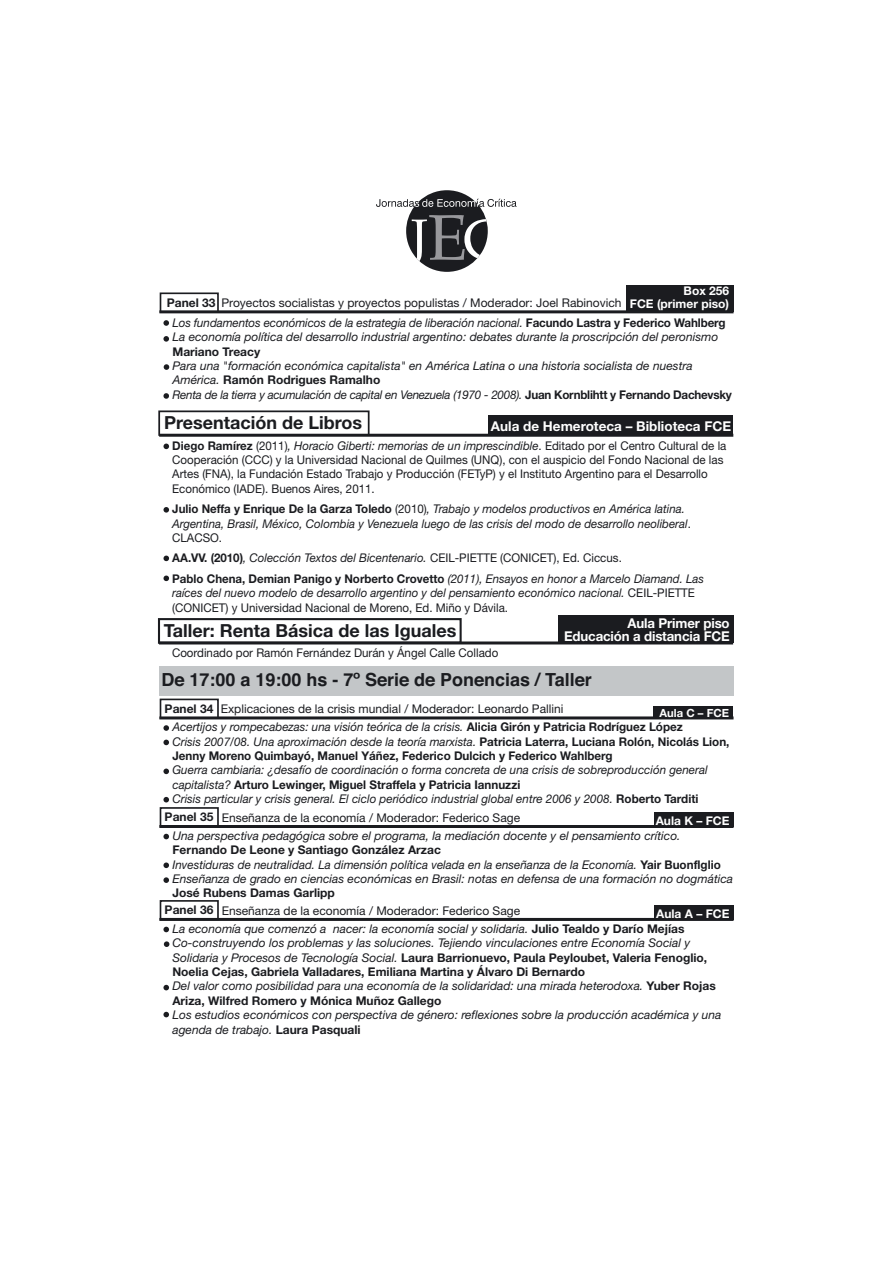
<style>
.page{position:relative;width:893px;height:1263px;background:#fff}
.page>*{position:absolute;margin:0;border:0;box-sizing:border-box;transform-origin:0 0}
.t1{font:700 18px "Helvetica Neue";color:#1b1c20}
.t2{font:700 18px "Helvetica";color:#1b1c20}
.t3{font:700 13.5px/13.5px "Helvetica Neue";letter-spacing:-.01em;color:#fff;text-align:right}
.t4{font:italic 12px/14.4px "Helvetica Neue";color:#1b1c20}
.t5{font:italic 12px/14.4px "Helvetica Neue";color:#1b1c20;scale:.96 1}
.t6{font:12px/14.4px "Helvetica Neue";color:#1b1c20;scale:.96 1}
.t7{font:700 12px/14.4px "Helvetica Neue";color:#1b1c20}
.t8{font:12px/11.7px "Helvetica Neue";color:#1b1c20;text-align:right}
.t9{font:700 12px "Helvetica Neue";color:#fff}
.t10{font:700 11.25px "Helvetica Neue";color:#fff}
.s1{font-weight:700;color:#fff}
.s2{font-weight:700;font-style:normal}
.s3{font-weight:700}
.s4{font-style:italic}
.s5{font-style:normal}
.s6{font-weight:400;font-style:italic}
</style>
<div class="page">
<svg style="left:376px;top:190px;width:140px;height:82px"></svg>
<svg style="left:164px;top:364px;width:5px;height:6px"></svg>
<div style="left:626px;top:285px;width:107px;height:27px;background:#1b1c20"></div>
<svg style="left:163px;top:320px;width:6px;height:6px"></svg>
<svg style="left:163px;top:393px;width:6px;height:6px"></svg>
<svg style="left:163px;top:336px;width:6px;height:6px"></svg>
<hr style="left:159px;top:310px;width:574px;height:3px;background:#1b1c20">
<div style="left:160px;top:292px;width:59px;height:21px;border:2px solid #1b1c20"></div>
<div style="left:653px;top:706px;width:80px;height:12px;background:#1b1c20"></div>
<svg style="left:163px;top:725px;width:6px;height:6px"></svg>
<svg style="left:163px;top:769px;width:6px;height:5px"></svg>
<svg style="left:163px;top:740px;width:6px;height:5px"></svg>
<svg style="left:163px;top:797px;width:6px;height:5px"></svg>
<hr style="left:159px;top:716px;width:574px;height:3px;background:#1b1c20">
<div style="left:160px;top:699px;width:59px;height:20px;border:2px solid #1b1c20"></div>
<div style="left:654px;top:812px;width:79px;height:14px;background:#1b1c20"></div>
<svg style="left:163px;top:834px;width:6px;height:5px"></svg>
<svg style="left:163px;top:877px;width:6px;height:6px"></svg>
<svg style="left:163px;top:863px;width:6px;height:5px"></svg>
<hr style="left:159px;top:825px;width:574px;height:3px;background:#1b1c20">
<div style="left:160px;top:807px;width:59px;height:20px;border:2px solid #1b1c20"></div>
<div style="left:654px;top:905px;width:79px;height:14px;background:#1b1c20"></div>
<svg style="left:163px;top:927px;width:6px;height:5px"></svg>
<svg style="left:163px;top:985px;width:6px;height:5px"></svg>
<svg style="left:163px;top:1012px;width:6px;height:5px"></svg>
<svg style="left:164px;top:941px;width:5px;height:6px"></svg>
<hr style="left:159px;top:918px;width:574px;height:3px;background:#1b1c20">
<div style="left:160px;top:900px;width:59px;height:20px;border:2px solid #1b1c20"></div>
<div style="left:158px;top:618px;width:304px;height:26px;border:2px solid #1b1c20"></div>
<div style="left:558px;top:615px;width:175px;height:28px;background:#1b1c20"></div>
<hr style="left:159px;top:641px;width:574px;height:3px;background:#1b1c20">
<div style="left:159px;top:666px;width:574px;height:30px;background:#c3c6c8"></div>
<div style="left:158px;top:410px;width:211px;height:26px;border:2px solid #1b1c20"></div>
<div style="left:488px;top:416px;width:245px;height:19px;background:#1b1c20"></div>
<svg style="left:163px;top:444px;width:6px;height:5px"></svg>
<svg style="left:163px;top:555px;width:6px;height:7px"></svg>
<svg style="left:163px;top:575px;width:6px;height:7px"></svg>
<svg style="left:163px;top:507px;width:6px;height:6px"></svg>
<hr style="left:159px;top:434px;width:574px;height:3px;background:#1b1c20">
<p class="t7" style="left:167px;top:296px;width:50px">Panel 33</p>
<p class="t8" style="left:221px;top:286px;width:509px"><span class="s1">Box 256<br></span>Proyectos socialistas y proyectos populistas / Moderador: Joel Rabinovich <span class="s1">FCE (primer piso)</span></p>
<p class="t4" style="left:172px;top:317px;width:554px">Los fundamentos económicos de la estrategia de liberación nacional. <span class="s2">Facundo Lastra y Federico Wahlberg<br></span>La economía política del desarrollo industrial argentino: debates durante la proscripción del peronismo</p>
<p class="t7" style="left:172px;top:345px;width:89px">Mariano Treacy</p>
<p class="t4" style="left:172px;top:360px;width:561px">Para una "formación económica capitalista" en América Latina o una historia socialista de nuestra<br>América. <span class="s2">Ramón Rodrigues Ramalho<br></span>Renta de la tierra y acumulación de capital en Venezuela (1970 - 2008). <span class="s2">Juan Kornblihtt y Fernando Dachevsky</span></p>
<h1 class="t1" style="left:164px;top:416px;width:200px">Presentación de Libros</h1>
<p class="t3" style="left:491px;top:421px;width:242px">Aula de Hemeroteca – Biblioteca FCE</p>
<p class="t6" style="left:172px;top:439px;width:579px"><span class="s3">Diego Ramírez</span> (2011)<span class="s4">, Horacio Giberti: memorias de un imprescindible</span>. Editado por el Centro Cultural de la Cooperación (CCC) y la Universidad Nacional de Quilmes (UNQ), con el auspicio del Fondo Nacional de las Artes (FNA), la Fundación Estado Trabajo y Producción (FETyP) y el Instituto Argentino para el Desarrollo Económico (IADE). Buenos Aires, 2011.</p>
<p class="t5" style="left:172px;top:503px;width:542px"><span class="s2">Julio Neffa y Enrique De la Garza Toledo</span> <span class="s5">(2010)</span>, Trabajo y modelos productivos en América latina.<br>Argentina, Brasil, México, Colombia y Venezuela luego de las crisis del modo de desarrollo neoliberal<span class="s5">.<br>CLACSO.</span></p>
<p class="t5" style="left:172px;top:549px;width:555px;line-height:20.4px"><span class="s2">AA.VV. (2010)</span>, Colección Textos del Bicentenario. <span class="s5">CEIL-PIETTE (CONICET), Ed. Ciccus.<br></span><span class="s2">Pablo Chena, Demian Panigo y Norberto Crovetto</span> (2011), Ensayos en honor a Marcelo Diamand. Las</p>
<p class="t5" style="left:172px;top:587px;width:546px">raíces del nuevo modelo de desarrollo argentino y del pensamiento económico nacional. <span class="s5">CEIL-PIETTE (CONICET) y Universidad Nacional de Moreno, Ed. Miño y Dávila.</span></p>
<h1 class="t1" style="left:164px;top:624px;width:294px">Taller: Renta Básica de las Iguales</h1>
<p class="t3" style="left:564px;top:617px;width:167px">Aula Primer piso<br>Educación a distancia FCE</p>
<h1 class="t2" style="left:161px;top:674px;width:432px">De 17:00 a 19:00 hs - 7º Serie de Ponencias / Taller</h1>
<p class="t6" style="left:172px;top:647px;width:341px">Coordinado por Ramón Fernández Durán y Ángel Calle Collado</p>
<p class="t8" style="left:165px;top:704px;width:400px"><span class="s3">Panel 34</span> Explicaciones de la crisis mundial / Moderador: Leonardo Pallini</p>
<p class="t10" style="left:659px;top:709px;width:71px">Aula C – FCE</p>
<p class="t7" style="left:172px;top:721px;width:558px"><span class="s6">Acertijos y rompecabezas: una visión teórica de la crisis.</span> Alicia Girón y Patricia Rodríguez López<br><span class="s6">Crisis 2007/08. Una aproximación desde la teoría marxista.</span> Patricia Laterra, Luciana Rolón, Nicolás Lion,<br>Jenny Moreno Quimbayó, Manuel Yáñez, Federico Dulcich y Federico Wahlberg</p>
<p class="t4" style="left:172px;top:764px;width:537px">Guerra cambiaria: ¿desafío de coordinación o forma concreta de una crisis de sobreproducción general capitalista? <span class="s2">Arturo Lewinger, Miguel Straffela y Patricia Iannuzzi<br></span>Crisis particular y crisis general. El ciclo periódico industrial global entre 2006 y 2008. <span class="s2">Roberto Tarditi</span></p>
<p class="t8" style="left:165px;top:814px;width:357px"><span class="s3">Panel 35</span> Enseñanza de la economía / Moderador: Federico Sage</p>
<p class="t9" style="left:656px;top:816px;width:75px">Aula K – FCE</p>
<p class="t4" style="left:172px;top:830px;width:510px">Una perspectiva pedagógica sobre el programa, la mediación docente y el pensamiento crítico.</p>
<p class="t4" style="left:172px;top:844px;width:562px"><span class="s2">Fernando De Leone y Santiago González Arzac<br></span>Investiduras de neutralidad. La dimensión política velada en la enseñanza de la Economía. <span class="s2">Yair Buonflglio<br></span>Enseñanza de grado en ciencias económicas en Brasil: notas en defensa de una formación no dogmática</p>
<p class="t7" style="left:172px;top:887px;width:164px">José Rubens Damas Garlipp</p>
<p class="t8" style="left:165px;top:906px;width:357px"><span class="s3">Panel 36</span> Enseñanza de la economía / Moderador: Federico Sage</p>
<p class="t9" style="left:656px;top:909px;width:75px">Aula A – FCE</p>
<p class="t4" style="left:172px;top:923px;width:545px">La economía que comenzó a nacer: la economía social y solidaria. <span class="s2">Julio Tealdo y Darío Mejías </span>Co-construyendo los problemas y las soluciones. Tejiendo vinculaciones entre Economía Social y Solidaria y Procesos de Tecnología Social. <span class="s2">Laura Barrionuevo, Paula Peyloubet, Valeria Fenoglio, Noelia Cejas, Gabriela Valladares, Emiliana Martina y Álvaro Di Bernardo<br></span>Del valor como posibilidad para una economía de la solidaridad: una mirada heterodoxa. <span class="s2">Yuber Rojas Ariza, Wilfred Romero y Mónica Muñoz Gallego</span></p>
<p class="t4" style="left:172px;top:1009px;width:550px">Los estudios económicos con perspectiva de género: reflexiones sobre la producción académica y una agenda de trabajo. <span class="s2">Laura Pasquali</span></p>
</div>
